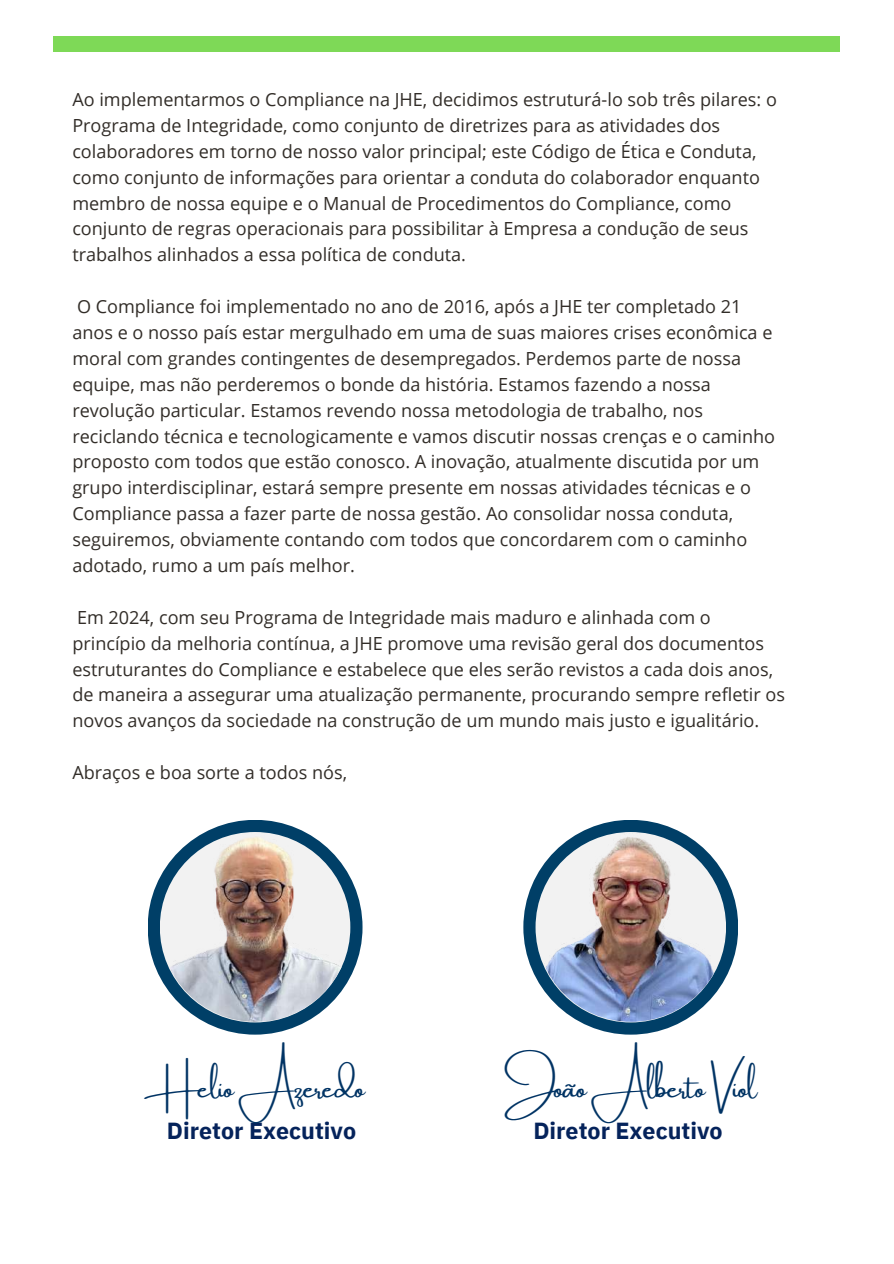
<style>
.page{position:relative;width:894px;height:1264px;background:#fff}
.page>*{position:absolute;margin:0;border:0;box-sizing:border-box;transform-origin:0 0}
.t1{font:28.35px "Amsterdam One";letter-spacing:-.045em;color:#003364}
.t2{font:700 23.25px "IBM Plex Sans";color:#05235b}
.t3{font:18px/25.8px "Open Sans";color:#322d28}
</style>
<div class="page">
<div style="left:148px;top:819px;width:214px;height:215px;background:#003f67;border-radius:50%"></div>
<img style="left:160px;top:832px;width:190px;height:189px;border-radius:50%">
<div style="left:523px;top:819px;width:215px;height:215px;background:#003f67;border-radius:50%"></div>
<img style="left:536px;top:832px;width:189px;height:189px;border-radius:50%">
<div style="left:54px;top:37px;width:785px;height:15px;background:#7ed957"></div>
<p class="t3" style="left:72px;top:86px;width:705px">Ao implementarmos o Compliance na JHE, decidimos estruturá-lo sob três pilares: o Programa de Integridade, como conjunto de diretrizes para as atividades dos colaboradores em torno de nosso valor principal; este Código de Ética e Conduta, como conjunto de informações para orientar a conduta do colaborador enquanto membro de nossa equipe e o Manual de Procedimentos do Compliance, como conjunto de regras operacionais para possibilitar à Empresa a condução de seus trabalhos alinhados a essa política de conduta.</p>
<p class="t3" style="left:72px;top:293px;width:704px">O Compliance foi implementado no ano de 2016, após a JHE ter completado 21 anos e o nosso país estar mergulhado em uma de suas maiores crises econômica e moral com grandes contingentes de desempregados. Perdemos parte de nossa equipe, mas não perderemos o bonde da história. Estamos fazendo a nossa revolução particular. Estamos revendo nossa metodologia de trabalho, nos reciclando técnica e tecnologicamente e vamos discutir nossas crenças e o caminho proposto com todos que estão conosco. A inovação, atualmente discutida por um grupo interdisciplinar, estará sempre presente em nossas atividades técnicas e o Compliance passa a fazer parte de nossa gestão. Ao consolidar nossa conduta, seguiremos, obviamente contando com todos que concordarem com o caminho adotado, rumo a um país melhor.</p>
<p class="t3" style="left:72px;top:604px;width:714px">Em 2024, com seu Programa de Integridade mais maduro e alinhada com o<br>princípio da melhoria contínua, a JHE promove uma revisão geral dos documentos estruturantes do Compliance e estabelece que eles serão revistos a cada dois anos, de maneira a assegurar uma atualização permanente, procurando sempre refletir os novos avanços da sociedade na construção de um mundo mais justo e igualitário.</p>
<p class="t3" style="left:72px;top:759px;width:276px">Abraços e boa sorte a todos nós,</p>
<h1 class="t1" style="left:145px;top:1072px;width:222px">Helio Azeredo</h1>
<p class="t2" style="left:167px;top:1114px;width:191px">Diretor Executivo</p>
<h1 class="t1" style="left:504px;top:1072px;width:254px">João Alberto Viol</h1>
<p class="t2" style="left:533px;top:1114px;width:191px">Diretor Executivo</p>
</div>
